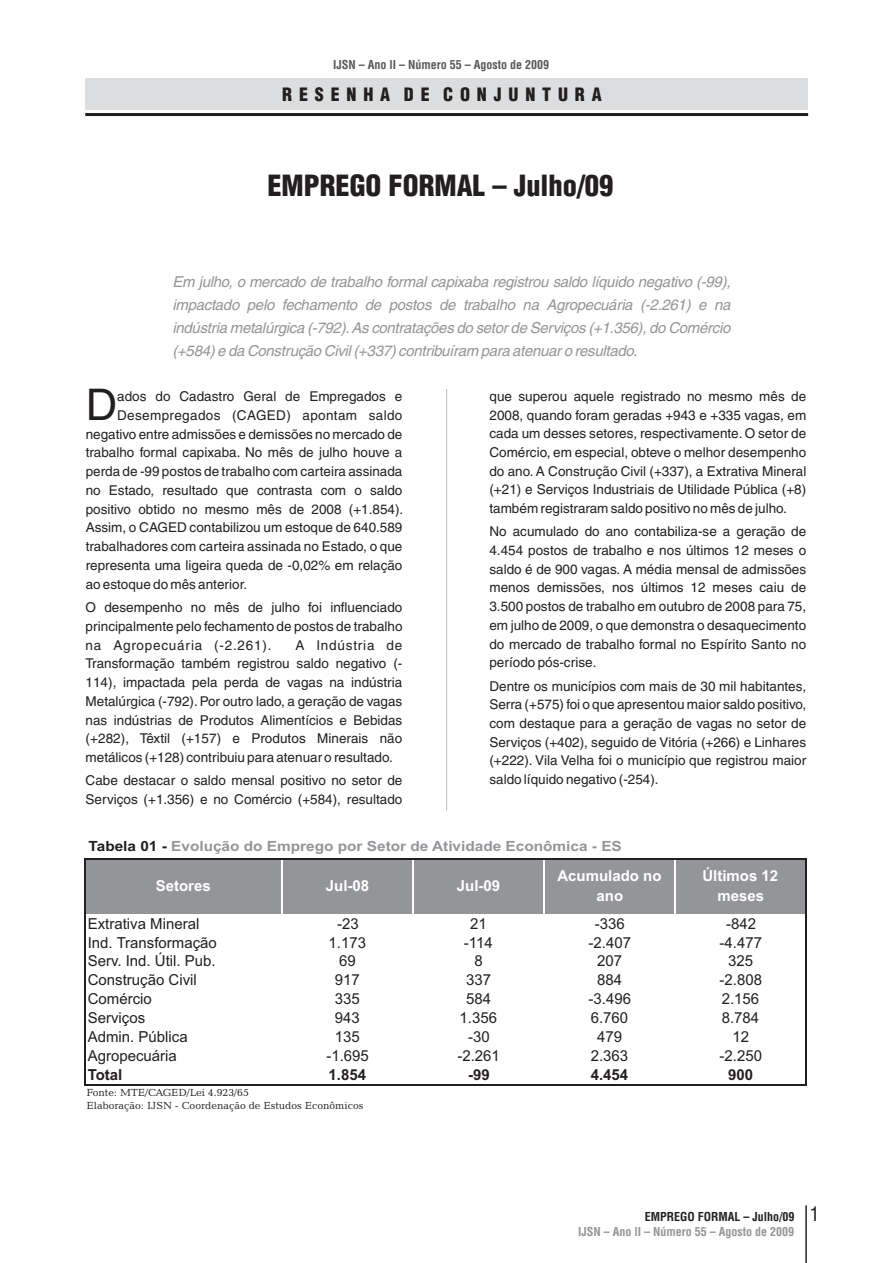
<style>
.page{position:relative;width:893px;height:1263px;background:#fff}
.page>*{position:absolute;margin:0;border:0;box-sizing:border-box;transform-origin:0 0}
.t1{font:43.65px "Helvetica LT";color:#231f20}
.t2{font:900 condensed 28.5px "Helvetica LT";color:#231f20}
.t3{font:900 condensed 18px "Helvetica LT";letter-spacing:.38em;color:#231f20}
.t4{font:15.15px "Arial";color:#231f20}
.t5{font:700 15.15px/19.5px "Arial";color:#fff;text-align:center}
.t6{font:700 15.15px "Arial";color:#231f20}
.t7{font:italic 15px/23px "Helvetica LT";letter-spacing:-.02em;color:#939598;text-align:justify}
.t8{font:700 14.1px "Arial";color:#939598;scale:1.09 1}
.t9{font:13.5px/18.8px "Helvetica LT";color:#231f20;text-align:justify}
.t10{font:700 condensed 12px/15.9px "Helvetica LT";color:#939598}
.t11{font:700 condensed 12px "Helvetica LT";color:#57585a}
.t12{font:10.5px/12.6px "Candida BT";color:#231f20}
.s1{color:#231f20}
.s2{font-weight:400;font-size:19.5px;color:#231f20}
</style>
<div class="page">
<div style="left:85px;top:78px;width:723px;height:31px;background:#dcdddf"></div>
<hr style="left:85px;top:113px;width:723px;height:3px;background:#231f20">
<hr style="left:446px;top:389px;width:1px;height:422px;background:#bcbdc0">
<div style="left:86px;top:859px;width:720px;height:55px;background:#939598"></div>
<hr style="left:85px;top:858px;width:1px;height:227px;background:#231f20">
<hr style="left:281px;top:860px;width:2px;height:54px;background:#fff">
<hr style="left:412px;top:860px;width:2px;height:54px;background:#fff">
<hr style="left:544px;top:860px;width:1px;height:54px;background:#fff">
<hr style="left:543px;top:860px;width:1px;height:54px;background:#fff">
<hr style="left:675px;top:860px;width:1px;height:54px;background:#fff">
<hr style="left:805px;top:860px;width:2px;height:225px;background:#231f20">
<hr style="left:86px;top:858px;width:721px;height:2px;background:#231f20">
<hr style="left:86px;top:1084px;width:721px;height:1px;background:#231f20">
<hr style="left:806px;top:1205px;width:1px;height:58px;background:#231f20">
<p class="t11" style="left:333px;top:60px;width:218px">IJSN – Ano lI – Número 55 – Agosto de 2009</p>
<h3 class="t3" style="left:282px;top:88px;width:321px">RESENHA DE CONJUNTURA</h3>
<h2 class="t2" style="left:267px;top:174px;width:348px">EMPREGO FORMAL – Julho/09</h2>
<p class="t7" style="left:172px;top:271px;width:560px">Em julho, o mercado de trabalho formal capixaba registrou saldo líquido negativo (-99), impactado pelo fechamento de postos de trabalho na Agropecuária (-2.261) e na indústria metalúrgica (-792).As contratações do setor de Serviços (+1.356), do Comércio (+584) e da Construção Civil (+337) contribuíram para atenuar o resultado.</p>
<h1 class="t1" style="left:86px;top:386px;width:33px">D</h1>
<p class="t9" style="left:117px;top:388px;width:287px">ados do Cadastro Geral de Empregados e</p>
<p class="t9" style="left:86px;top:407px;width:319px;text-indent:31px">Desempregados (CAGED) apontam saldo negativo entre admissões e demissões no mercado de trabalho formal capixaba. No mês de julho houve a perda de -99 postos de trabalho com carteira assinada no Estado, resultado que contrasta com o saldo positivo obtido no mesmo mês de 2008 (+1.854).<br>Assim, o CAGED contabilizou um estoque de 640.589 trabalhadores com carteira assinada no Estado, o que representa uma ligeira queda de -0,02% em relação ao estoque do mês anterior.</p>
<p class="t9" style="left:86px;top:599px;width:318px">O desempenho no mês de julho foi influenciado principalmente pelo fechamento de postos de trabalho na Agropecuária (-2.261).</p>
<p class="t9" style="left:86px;top:637px;width:318px;text-indent:210px">A Indústria de Transformação também registrou saldo negativo (- 114), impactada pela perda de vagas na indústria Metalúrgica (-792).Por outro lado, a geração de vagas nas indústrias de Produtos Alimentícios e Bebidas (+282), Têxtil (+157) e Produtos Minerais não metálicos (+128) contribuiu para atenuar o resultado.</p>
<p class="t9" style="left:86px;top:772px;width:318px">Cabe destacar o saldo mensal positivo no setor de<br>Serviços (+1.356) e no Comércio (+584), resultado</p>
<p class="t9" style="left:489px;top:388px;width:318px">que superou aquele registrado no mesmo mês de 2008, quando foram geradas +943 e +335 vagas, em cada um desses setores, respectivamente. O setor de Comércio, em especial, obteve o melhor desempenho do ano. A Construção Civil (+337), a Extrativa Mineral (+21) e Serviços Industriais de Utilidade Pública (+8) também registraram saldo positivo no mês de julho.</p>
<p class="t9" style="left:489px;top:523px;width:318px">No acumulado do ano contabiliza-se a geração de 4.454 postos de trabalho e nos últimos 12 meses o saldo é de 900 vagas. A média mensal de admissões menos demissões, nos últimos 12 meses caiu de 3.500 postos de trabalho em outubro de 2008 para 75, em julho de 2009, o que demonstra o desaquecimento do mercado de trabalho formal no Espírito Santo no período pós-crise.</p>
<p class="t9" style="left:489px;top:677px;width:318px">Dentre os municípios com mais de 30 mil habitantes, Serra (+575) foi o que apresentou maior saldo positivo, com destaque para a geração de vagas no setor de Serviços (+402), seguido de Vitória (+266) e Linhares (+222). Vila Velha foi o município que registrou maior saldo líquido negativo (-254).</p>
<p class="t8" style="left:89px;top:841px;width:491px"><span class="s1">Tabela 01 -</span> Evolução do Emprego por Setor de Atividade Econômica - ES</p>
<p class="t5" style="left:156px;top:877px;width:56px">Setores</p>
<p class="t5" style="left:326px;top:877px;width:45px">Jul-08</p>
<p class="t5" style="left:457px;top:877px;width:45px">Jul-09</p>
<p class="t5" style="left:557px;top:867px;width:106px">Acumulado no ano</p>
<p class="t5" style="left:702px;top:867px;width:77px">Últimos 12 meses</p>
<p class="t4" style="left:88px;top:917px;width:113px">Extrativa Mineral</p>
<p class="t4" style="left:337px;top:917px;width:23px">-23</p>
<p class="t4" style="left:470px;top:917px;width:18px">21</p>
<p class="t4" style="left:595px;top:917px;width:31px">-336</p>
<p class="t4" style="left:726px;top:917px;width:31px">-842</p>
<p class="t4" style="left:88px;top:936px;width:131px">Ind. Transformação</p>
<p class="t4" style="left:329px;top:936px;width:39px">1.173</p>
<p class="t4" style="left:464px;top:936px;width:30px">-114</p>
<p class="t4" style="left:588px;top:936px;width:44px">-2.407</p>
<p class="t4" style="left:720px;top:936px;width:44px">-4.477</p>
<p class="t4" style="left:88px;top:955px;width:129px">Serv. Ind. Útil. Pub.</p>
<p class="t4" style="left:339px;top:955px;width:18px">69</p>
<p class="t4" style="left:475px;top:955px;width:10px">8</p>
<p class="t4" style="left:597px;top:955px;width:26px">207</p>
<p class="t4" style="left:728px;top:955px;width:26px">325</p>
<p class="t4" style="left:88px;top:974px;width:111px">Construção Civil</p>
<p class="t4" style="left:335px;top:974px;width:26px">917</p>
<p class="t4" style="left:466px;top:974px;width:26px">337</p>
<p class="t4" style="left:597px;top:974px;width:26px">884</p>
<p class="t4" style="left:720px;top:974px;width:44px">-2.808</p>
<p class="t4" style="left:88px;top:993px;width:66px">Comércio</p>
<p class="t4" style="left:335px;top:993px;width:26px">335</p>
<p class="t4" style="left:466px;top:993px;width:26px">584</p>
<p class="t4" style="left:588px;top:993px;width:44px">-3.496</p>
<p class="t4" style="left:722px;top:993px;width:39px">2.156</p>
<p class="t4" style="left:88px;top:1012px;width:59px">Serviços</p>
<p class="t4" style="left:335px;top:1012px;width:26px">943</p>
<p class="t4" style="left:460px;top:1012px;width:39px">1.356</p>
<p class="t4" style="left:591px;top:1012px;width:39px">6.760</p>
<p class="t4" style="left:722px;top:1012px;width:39px">8.784</p>
<p class="t4" style="left:88px;top:1031px;width:101px">Admin. Pública</p>
<p class="t4" style="left:335px;top:1031px;width:26px">135</p>
<p class="t4" style="left:468px;top:1031px;width:23px">-30</p>
<p class="t4" style="left:597px;top:1031px;width:26px">479</p>
<p class="t4" style="left:732px;top:1031px;width:18px">12</p>
<p class="t4" style="left:88px;top:1050px;width:91px">Agropecuária</p>
<p class="t4" style="left:326px;top:1050px;width:44px">-1.695</p>
<p class="t4" style="left:457px;top:1050px;width:44px">-2.261</p>
<p class="t4" style="left:591px;top:1050px;width:39px">2.363</p>
<p class="t4" style="left:720px;top:1050px;width:44px">-2.250</p>
<p class="t6" style="left:88px;top:1069px;width:36px">Total</p>
<p class="t6" style="left:329px;top:1069px;width:39px">1.854</p>
<p class="t6" style="left:468px;top:1069px;width:23px">-99</p>
<p class="t6" style="left:591px;top:1069px;width:39px">4.454</p>
<p class="t6" style="left:728px;top:1069px;width:26px">900</p>
<p class="t12" style="left:87px;top:1087px;width:278px">Fonte: MTE/CAGED/Lei 4.923/65<br>Elaboração: IJSN - Coordenação de Estudos Econômicos</p>
<p class="t10" style="left:578px;top:1209px;width:243px;text-indent:67px"><span class="s1">EMPREGO FORMAL – Julho/09</span> <span class="s2">1<br></span>IJSN – Ano lI – Número 55 – Agosto de 2009</p>
</div>
